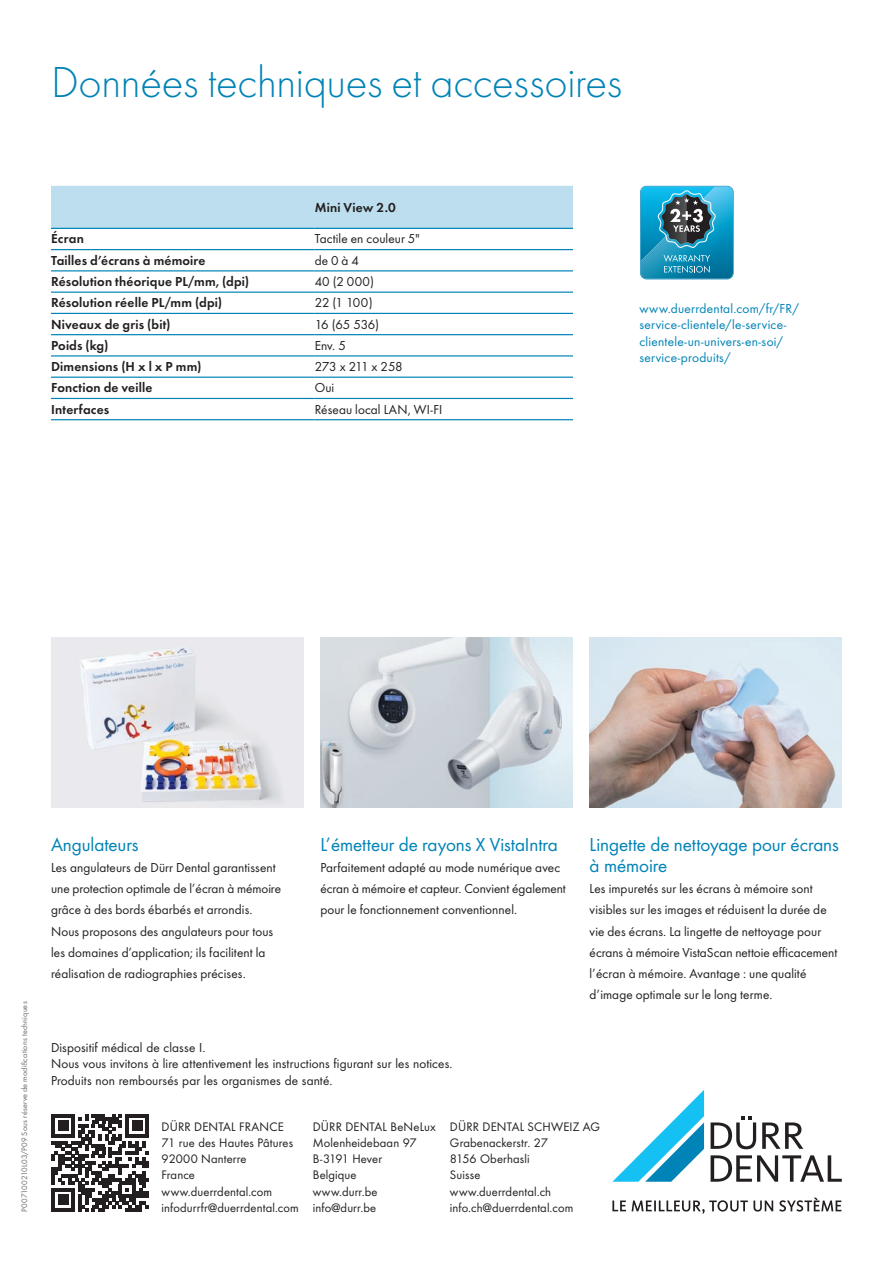
<style>
.page{position:relative;width:893px;height:1263px;background:#fff}
.page>*{position:absolute;margin:0;border:0;box-sizing:border-box;transform-origin:0 0}
.t1{font:300 45px "Futura";letter-spacing:-.01em;color:#0083b6}
.t2{font:19.5px/21.3px "Futura Boo";letter-spacing:-.005em;color:#0083b6}
.t3{font:13.5px/21.3px "Futura Boo";letter-spacing:.005em;color:#231f20}
.t4{font:13.5px "Futura Dem";letter-spacing:.01em;color:#231f20}
.t5{font:13.5px/16.5px "Futura Boo";letter-spacing:.02em;color:#0083b6}
.t6{font:13.5px "Futura Boo";letter-spacing:-.015em;color:#231f20}
.t7{font:12.9px/16.2px "Futura Boo";letter-spacing:.01em;color:#231f20}
.t8{font:8.25px "Futura Boo";letter-spacing:.02em;color:#6c6d70}
</style>
<div class="page">
<svg style="left:612px;top:1090px;width:92px;height:92px"></svg>
<svg style="left:711px;top:1155px;width:131px;height:27px"></svg>
<svg style="left:762px;top:1122px;width:41px;height:27px"></svg>
<svg style="left:711px;top:1116px;width:45px;height:33px"></svg>
<svg style="left:612px;top:1198px;width:229px;height:15px"></svg>
<img style="left:590px;top:638px;width:252px;height:170px">
<img style="left:320px;top:638px;width:253px;height:170px">
<img style="left:51px;top:638px;width:252px;height:170px">
<svg style="left:640px;top:186px;width:94px;height:93px;background:#2c8faf"></svg>
<svg style="left:51px;top:1114px;width:98px;height:97px"></svg>
<hr style="left:51px;top:1208px;width:24px;height:3px;background:#231f20">
<div style="left:58px;top:1195px;width:10px;height:10px;background:#231f20"></div>
<div style="left:51px;top:186px;width:522px;height:42px;background:#bcdeee"></div>
<hr style="left:51px;top:228px;width:264px;height:1px;background:#0083b6">
<hr style="left:315px;top:228px;width:258px;height:1px;background:#0083b6">
<hr style="left:51px;top:249px;width:264px;height:1px;background:#0083b6">
<hr style="left:315px;top:249px;width:258px;height:1px;background:#0083b6">
<hr style="left:51px;top:270px;width:264px;height:1px;background:#0083b6">
<hr style="left:51px;top:313px;width:264px;height:1px;background:#0083b6">
<hr style="left:315px;top:270px;width:258px;height:1px;background:#0083b6">
<hr style="left:315px;top:313px;width:258px;height:1px;background:#0083b6">
<hr style="left:51px;top:292px;width:264px;height:1px;background:#0083b6">
<hr style="left:315px;top:292px;width:258px;height:1px;background:#0083b6">
<hr style="left:51px;top:334px;width:264px;height:1px;background:#0083b6">
<hr style="left:315px;top:334px;width:258px;height:1px;background:#0083b6">
<hr style="left:51px;top:355px;width:264px;height:1px;background:#0083b6">
<hr style="left:315px;top:355px;width:258px;height:1px;background:#0083b6">
<hr style="left:51px;top:377px;width:264px;height:1px;background:#0083b6">
<hr style="left:315px;top:377px;width:258px;height:1px;background:#0083b6">
<hr style="left:51px;top:398px;width:264px;height:1px;background:#0083b6">
<hr style="left:51px;top:419px;width:264px;height:1px;background:#0083b6">
<hr style="left:315px;top:398px;width:258px;height:1px;background:#0083b6">
<hr style="left:315px;top:419px;width:258px;height:1px;background:#0083b6">
<h1 class="t1" style="left:51px;top:53px;width:573px">Données techniques et accessoires</h1>
<p class="t4" style="left:315px;top:197px;width:83px">Mini View 2.0</p>
<p class="t4" style="left:51px;top:229px;width:34px">Écran</p>
<p class="t3" style="left:315px;top:228px;width:106px">Tactile en couleur 5"</p>
<p class="t4" style="left:51px;top:250px;width:156px">Tailles d’écrans à mémoire</p>
<p class="t3" style="left:315px;top:249px;width:46px">de 0 à 4</p>
<p class="t4" style="left:51px;top:272px;width:200px">Résolution théorique PL/mm, (dpi)</p>
<p class="t3" style="left:315px;top:270px;width:61px">40 (2 000)</p>
<p class="t4" style="left:51px;top:293px;width:173px">Résolution réelle PL/mm (dpi)</p>
<p class="t3" style="left:315px;top:291px;width:59px">22 (1 100)</p>
<p class="t4" style="left:51px;top:314px;width:121px">Niveaux de gris (bit)</p>
<p class="t3" style="left:315px;top:313px;width:66px">16 (65 536)</p>
<p class="t4" style="left:51px;top:335px;width:59px">Poids (kg)</p>
<p class="t3" style="left:315px;top:334px;width:33px">Env. 5</p>
<p class="t4" style="left:51px;top:357px;width:152px">Dimensions (H x l x P mm)</p>
<p class="t6" style="left:315px;top:357px;width:90px">273 x 211 x 258</p>
<p class="t4" style="left:51px;top:378px;width:103px">Fonction de veille</p>
<p class="t3" style="left:315px;top:376px;width:21px">Oui</p>
<p class="t4" style="left:51px;top:399px;width:60px">Interfaces</p>
<p class="t3" style="left:315px;top:398px;width:129px">Réseau local LAN, WI-FI</p>
<p class="t5" style="left:639px;top:299px;width:161px">www.duerrdental.com/fr/FR/ service-clientele/le-service&shy;clientele-un-univers-en-soi/ service-produits/</p>
<p class="t8" style="left:19px;top:1212px;width:212px;rotate:-90deg">P007100210L03/P09 Sous réserve de modifications techniques</p>
<h2 class="t2" style="left:51px;top:832px;width:89px">Angulateurs</h2>
<p class="t3" style="left:51px;top:856px;width:231px">Les angulateurs de Dürr Dental garantissent une protection optimale de l’écran à mémoire grâce à des bords ébarbés et arrondis.<br>Nous proposons des angulateurs pour tous les domaines d’application; ils facilitent la réalisation de radiographies précises.</p>
<h2 class="t2" style="left:320px;top:832px;width:239px">L’émetteur de rayons X VistaIntra</h2>
<p class="t3" style="left:320px;top:856px;width:247px">Parfaitement adapté au mode numérique avec écran à mémoire et capteur. Convient également pour le fonctionnement conventionnel.</p>
<p class="t3" style="left:51px;top:1038px;width:403px;line-height:16.5px">Dispositif médical de classe I.<br>Nous vous invitons à lire attentivement les instructions figurant sur les notices.<br>Produits non remboursés par les organismes de santé.</p>
<h2 class="t2" style="left:590px;top:832px;width:251px">Lingette de nettoyage pour écrans à mémoire</h2>
<p class="t3" style="left:590px;top:877px;width:249px">Les impuretés sur les écrans à mémoire sont visibles sur les images et réduisent la durée de vie des écrans. La lingette de nettoyage pour écrans à mémoire VistaScan nettoie efficacement l’écran à mémoire. Avantage : une qualité d’image optimale sur le long terme.</p>
<p class="t7" style="left:162px;top:1117px;width:139px">DÜRR DENTAL FRANCE<br>71 rue des Hautes Pâtures<br>92000 Nanterre<br>France www.duerrdental.com infodurrfr@duerrdental.com</p>
<p class="t7" style="left:313px;top:1117px;width:125px">DÜRR DENTAL BeNeLux<br>Molenheidebaan 97<br>B-3191 Hever<br>Belgique<br>www.durr.be info@durr.be</p>
<p class="t7" style="left:450px;top:1117px;width:152px">DÜRR DENTAL SCHWEIZ AG<br>Grabenackerstr. 27<br>8156 Oberhasli<br>Suisse<br>www.duerrdental.ch info.ch@duerrdental.com</p>
</div>
